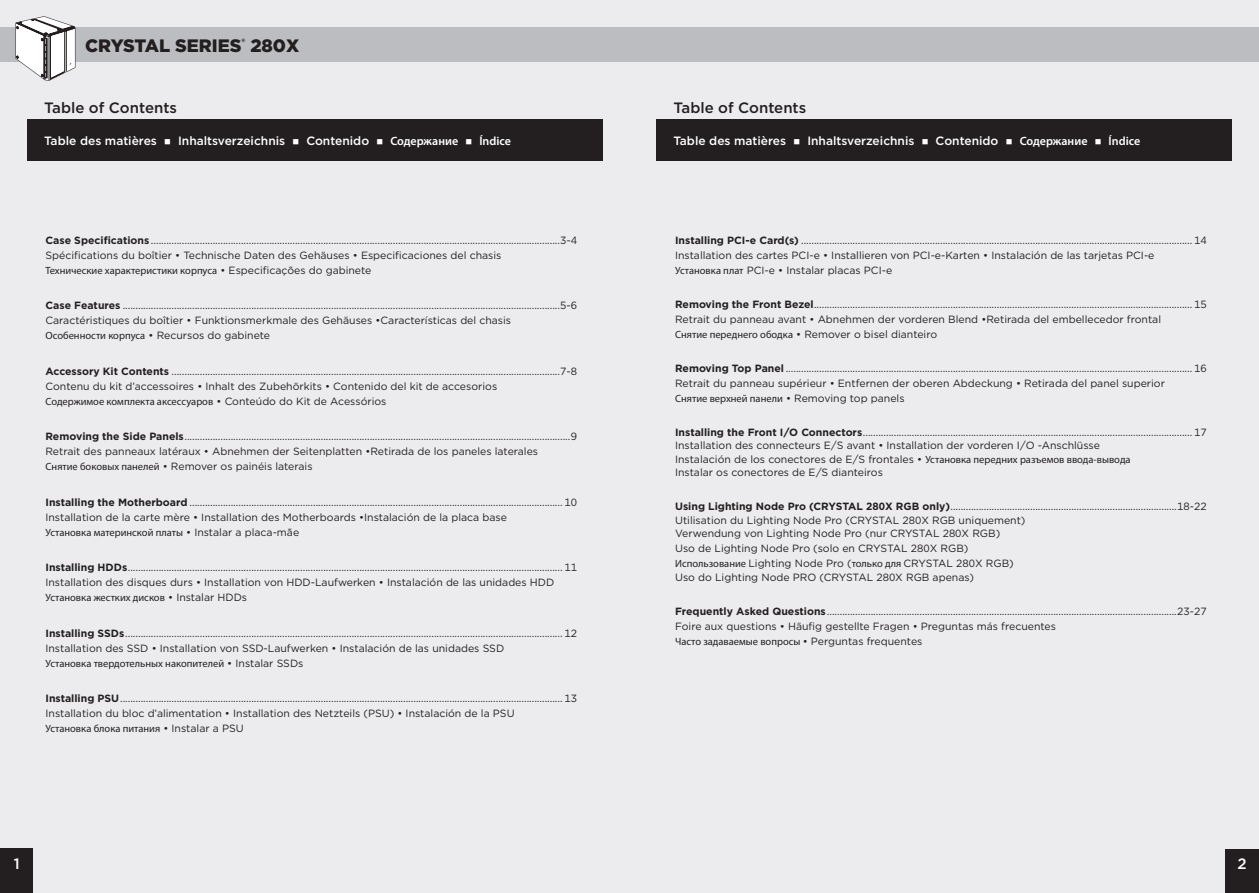
<style>
.page{position:relative;width:1259px;height:893px;background:#ececee}
.page>*{position:absolute;margin:0;border:0;box-sizing:border-box;transform-origin:0 0}
.t1{font:900 18px "Gotham";color:#231f20}
.t2{font:500 15px "Gotham";color:#231f20}
.t3{font:500 15px "Gotham";color:#fff}
.t4{font:500 12px "Gotham";color:#fff}
.t5{font:10.5px/15px "Gotham";color:#231f20}
.t6{font:10.5px "Myriad Pro";color:#231f20}
.s1{font-family:"Myriad Pro";font-weight:600}
.s2{font-weight:700}
.s3{font-family:"Gotham"}
.s4{font-family:"Myriad Pro"}
</style>
<div class="page">
<div style="left:0;top:849px;width:33px;height:44px;background:#231f20"></div>
<div style="left:1225px;top:849px;width:34px;height:44px;background:#231f20"></div>
<div style="left:27px;top:119px;width:575px;height:42px;background:#231f20"></div>
<div style="left:0;top:28px;width:1259px;height:34px;background:#bcbdc0"></div>
<svg style="left:15px;top:16px;width:60px;height:65px"></svg>
<div style="left:656px;top:119px;width:575px;height:42px;background:#231f20"></div>
<h1 class="t1" style="left:85px;top:33px;width:216px">CRYSTAL SERIES<sup>®</sup> 280X</h1>
<h2 class="t2" style="left:44px;top:98px;width:134px">Table of Contents</h2>
<h2 class="t2" style="left:673px;top:98px;width:134px">Table of Contents</h2>
<p class="t4" style="left:44px;top:133px;width:468px">Table des matières ■ Inhaltsverzeichnis ■ Contenido ■ <span class="s1">Содержание</span> ■ <span class="s1">Índice</span></p>
<p class="t4" style="left:673px;top:133px;width:468px">Table des matières ■ Inhaltsverzeichnis ■ Contenido ■ <span class="s1">Содержание</span> ■ <span class="s1">Índice</span></p>
<p class="t5" style="left:45px;top:233px;width:533px"><span class="s2">Case Specifications</span> ...............................................................................................................................................................3-4<br>Spécifications du boîtier • Technische Daten des Gehäuses • Especificaciones del chasis</p>
<p class="t6" style="left:45px;top:264px;width:327px">Технические характеристики корпуса <span class="s3">• Especificações do gabinete</span></p>
<p class="t5" style="left:45px;top:298px;width:533px"><span class="s2">Case Features</span> ..........................................................................................................................................................................5-6<br>Caractéristiques du boîtier • Funktionsmerkmale des Gehäuses •Características del chasis<br><span class="s4">Особенности корпуса</span> • Recursos do gabinete</p>
<p class="t5" style="left:45px;top:363px;width:533px"><span class="s2">Accessory Kit Contents</span> .......................................................................................................................................................7-8<br>Contenu du kit d’accessoires • Inhalt des Zubehörkits • Contenido del kit de accesorios</p>
<p class="t6" style="left:45px;top:395px;width:342px">Содержимое комплекта аксессуаров <span class="s3">• Conteúdo do Kit de Acessórios</span></p>
<p class="t5" style="left:45px;top:429px;width:533px"><span class="s2">Removing the Side Panels</span>......................................................................................................................................................9<br>Retrait des panneaux latéraux • Abnehmen der Seitenplatten •Retirada de los paneles laterales<br><span class="s4">Снятие боковых панелей</span> • Remover os painéis laterais</p>
<p class="t5" style="left:45px;top:494px;width:533px"><span class="s2">Installing the Motherboard</span> ................................................................................................................................................. 10<br>Installation de la carte mère • Installation des Motherboards •Instalación de la placa base</p>
<p class="t6" style="left:45px;top:526px;width:255px">Установка материнской платы <span class="s3">• Instalar a placa-mãe</span></p>
<p class="t5" style="left:45px;top:560px;width:533px"><span class="s2">Installing HDDs</span>......................................................................................................................................................................... 11<br>Installation des disques durs • Installation von HDD-Laufwerken • Instalación de las unidades HDD</p>
<p class="t6" style="left:45px;top:591px;width:203px">Установка жестких дисков <span class="s3">• Instalar HDDs</span></p>
<p class="t5" style="left:45px;top:625px;width:533px"><span class="s2">Installing SSDs</span>.......................................................................................................................................................................... 12<br>Installation des SSD • Installation von SSD-Laufwerken • Instalación de las unidades SSD</p>
<p class="t6" style="left:45px;top:656px;width:259px">Установка твердотельных накопителей <span class="s3">• Instalar SSDs</span></p>
<p class="t5" style="left:45px;top:690px;width:533px"><span class="s2">Installing PSU</span>............................................................................................................................................................................ 13<br>Installation du bloc d’alimentation • Installation des Netzteils (PSU) • Instalación de la PSU</p>
<p class="t6" style="left:45px;top:722px;width:200px">Установка блока питания <span class="s3">• Instalar a PSU</span></p>
<p class="t5" style="left:675px;top:233px;width:533px"><span class="s2">Installing PCI-e Card(s)</span> ........................................................................................................................................................ 14<br>Installation des cartes PCI-e • Installieren von PCI-e-Karten • Instalación de las tarjetas PCI-e<br><span class="s4">Установка плат</span> PCI-e • Instalar placas PCI-e</p>
<p class="t5" style="left:675px;top:296px;width:533px"><span class="s2">Removing the Front Bezel</span>................................................................................................................................................... 15<br>Retrait du panneau avant • Abnehmen der vorderen Blend •Retirada del embellecedor frontal<br><span class="s4">Снятие переднего ободка</span> • Remover o bisel dianteiro</p>
<p class="t5" style="left:675px;top:360px;width:533px"><span class="s2">Removing Top Panel</span> .............................................................................................................................................................. 16<br>Retrait du panneau supérieur • Entfernen der oberen Abdeckung • Retirada del panel superior</p>
<p class="t6" style="left:675px;top:392px;width:231px">Снятие верхней панели <span class="s3">• Removing top panels</span></p>
<p class="t5" style="left:675px;top:425px;width:533px;line-height:13.5px"><span class="s2">Installing the Front I/O Connectors</span>................................................................................................................................ 17<br>Installation des connecteurs E/S avant • Installation der vorderen I/O -Anschlüsse<br>Instalación de los conectores de E/S frontales • <span class="s4">Установка передних разъемов ввода-вывода<br></span>Instalar os conectores de E/S dianteiros</p>
<p class="t5" style="left:675px;top:499px;width:533px;line-height:13.5px"><span class="s2">Using Lighting Node Pro (CRYSTAL 280X RGB only)</span>........................................................................................18-22<br>Utilisation du Lighting Node Pro (CRYSTAL 280X RGB uniquement)<br>Verwendung von Lighting Node Pro (nur CRYSTAL 280X RGB)</p>
<p class="t5" style="left:675px;top:541px;width:340px">Uso de Lighting Node Pro (solo en CRYSTAL 280X RGB)<br><span class="s4">Использование</span> Lighting Node Pro (<span class="s4">только для</span> CRYSTAL 280X RGB)</p>
<p class="t5" style="left:675px;top:569px;width:300px">Uso do Lighting Node PRO (CRYSTAL 280X RGB apenas)</p>
<p class="t5" style="left:675px;top:603px;width:533px"><span class="s2">Frequently Asked Questions</span>........................................................................................................................................23-27<br>Foire aux questions • Häufig gestellte Fragen • Preguntas más frecuentes</p>
<p class="t6" style="left:675px;top:635px;width:249px">Часто задаваемые вопросы <span class="s3">• Perguntas frequentes</span></p>
<h2 class="t3" style="left:14px;top:854px;width:7px">1</h2>
<h2 class="t3" style="left:1237px;top:854px;width:11px">2</h2>
</div>
